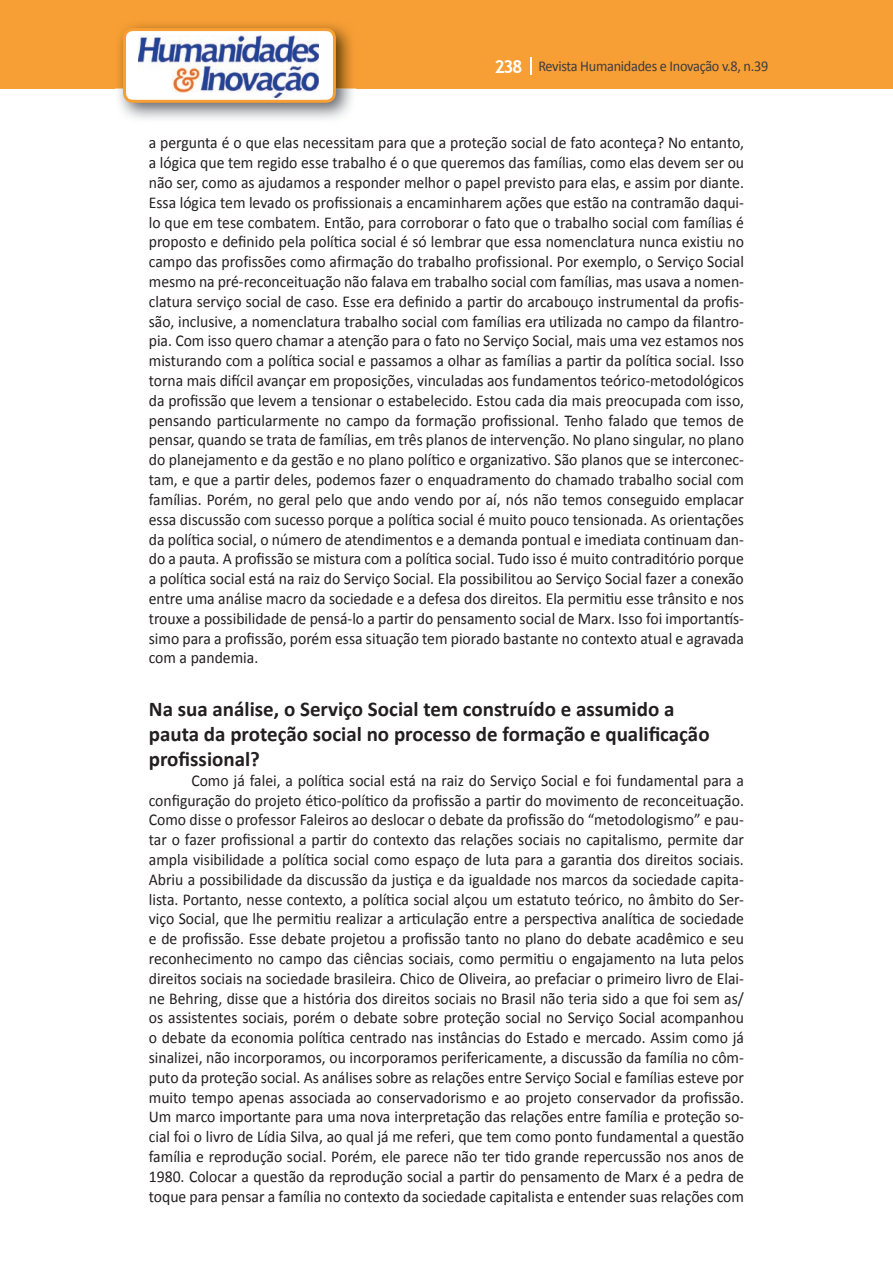
<style>
.page{position:relative;width:893px;height:1263px;background:#fff}
.page>*{position:absolute;margin:0;border:0;box-sizing:border-box;transform-origin:0 0}
.t1{font:700 21px/25.2px "Calibri";color:#231f20}
.t2{font:16.5px/19.8px "Calibri";color:#231f20;text-align:justify;scale:.95 1}
.t3{font:15px "Calibri";letter-spacing:-.02em;color:#3e3e3f;scale:.95 1}
.s1{font-family:"Trebuchet MS";font-weight:700;font-size:18px;color:#fff}
</style>
<div class="page">
<div style="left:0;top:0;width:893px;height:88px;background:#f79e34"></div>
<svg style="left:530px;top:57px;width:2px;height:18px"></svg>
<img style="left:115px;top:24px;width:241px;height:95px">
<svg style="left:123px;top:28px;width:213px;height:75px"></svg>
<p class="t3" style="left:495px;top:57px;width:290px"><span class="s1">238</span> Revista Humanidades e Inovação v.8, n.39</p>
<p class="t2" style="left:149px;top:133px;width:628px">a pergunta é o que elas necessitam para que a proteção social de fato aconteça? No entanto, a lógica que tem regido esse trabalho é o que queremos das famílias, como elas devem ser ou não ser, como as ajudamos a responder melhor o papel previsto para elas, e assim por diante.<br>Essa lógica tem levado os profissionais a encaminharem ações que estão na contramão daqui&shy;lo que em tese combatem. Então, para corroborar o fato que o trabalho social com famílias é proposto e definido pela política social é só lembrar que essa nomenclatura nunca existiu no campo das profissões como afirmação do trabalho profissional. Por exemplo, o Serviço Social mesmo na pré-reconceituação não falava em trabalho social com famílias, mas usava a nomen&shy;clatura serviço social de caso. Esse era definido a partir do arcabouço instrumental da profis&shy;são, inclusive, a nomenclatura trabalho social com famílias era utilizada no campo da filantro&shy;pia. Com isso quero chamar a atenção para o fato no Serviço Social, mais uma vez estamos nos misturando com a política social e passamos a olhar as famílias a partir da política social. Isso torna mais difícil avançar em proposições, vinculadas aos fundamentos teórico-metodológicos da profissão que levem a tensionar o estabelecido. Estou cada dia mais preocupada com isso, pensando particularmente no campo da formação profissional. Tenho falado que temos de pensar, quando se trata de famílias, em três planos de intervenção. No plano singular, no plano do planejamento e da gestão e no plano político e organizativo. São planos que se interconec&shy;tam, e que a partir deles, podemos fazer o enquadramento do chamado trabalho social com famílias. Porém, no geral pelo que ando vendo por aí, nós não temos conseguido emplacar essa discussão com sucesso porque a política social é muito pouco tensionada. As orientações da política social, o número de atendimentos e a demanda pontual e imediata continuam dan&shy;do a pauta. A profissão se mistura com a política social. Tudo isso é muito contraditório porque a política social está na raiz do Serviço Social. Ela possibilitou ao Serviço Social fazer a conexão entre uma análise macro da sociedade e a defesa dos direitos. Ela permitiu esse trânsito e nos trouxe a possibilidade de pensá-lo a partir do pensamento social de Marx. Isso foi importantís&shy;simo para a profissão, porém essa situação tem piorado bastante no contexto atual e agravada com a pandemia.</p>
<p class="t1" style="left:149px;top:696px;width:562px">Na sua análise, o Serviço Social tem construído e assumido a pauta da proteção social no processo de formação e qualificação profissional?</p>
<p class="t2" style="left:149px;top:770px;width:628px;text-indent:43px">Como já falei, a política social está na raiz do Serviço Social e foi fundamental para a configuração do projeto ético-político da profissão a partir do movimento de reconceituação.<br>Como disse o professor Faleiros ao deslocar o debate da profissão do “metodologismo” e pau&shy;tar o fazer profissional a partir do contexto das relações sociais no capitalismo, permite dar ampla visibilidade a política social como espaço de luta para a garantia dos direitos sociais.<br>Abriu a possibilidade da discussão da justiça e da igualdade nos marcos da sociedade capita&shy;lista. Portanto, nesse contexto, a política social alçou um estatuto teórico, no âmbito do Ser&shy;viço Social, que lhe permitiu realizar a articulação entre a perspectiva analítica de sociedade e de profissão. Esse debate projetou a profissão tanto no plano do debate acadêmico e seu reconhecimento no campo das ciências sociais, como permitiu o engajamento na luta pelos direitos sociais na sociedade brasileira. Chico de Oliveira, ao prefaciar o primeiro livro de Elai&shy;ne Behring, disse que a história dos direitos sociais no Brasil não teria sido a que foi sem as/ os assistentes sociais, porém o debate sobre proteção social no Serviço Social acompanhou o debate da economia política centrado nas instâncias do Estado e mercado. Assim como já sinalizei, não incorporamos, ou incorporamos perifericamente, a discussão da família no côm&shy;puto da proteção social. As análises sobre as relações entre Serviço Social e famílias esteve por muito tempo apenas associada ao conservadorismo e ao projeto conservador da profissão.<br>Um marco importante para uma nova interpretação das relações entre família e proteção so&shy;cial foi o livro de Lídia Silva, ao qual já me referi, que tem como ponto fundamental a questão família e reprodução social. Porém, ele parece não ter tido grande repercussão nos anos de 1980. Colocar a questão da reprodução social a partir do pensamento de Marx é a pedra de toque para pensar a família no contexto da sociedade capitalista e entender suas relações com</p>
</div>
